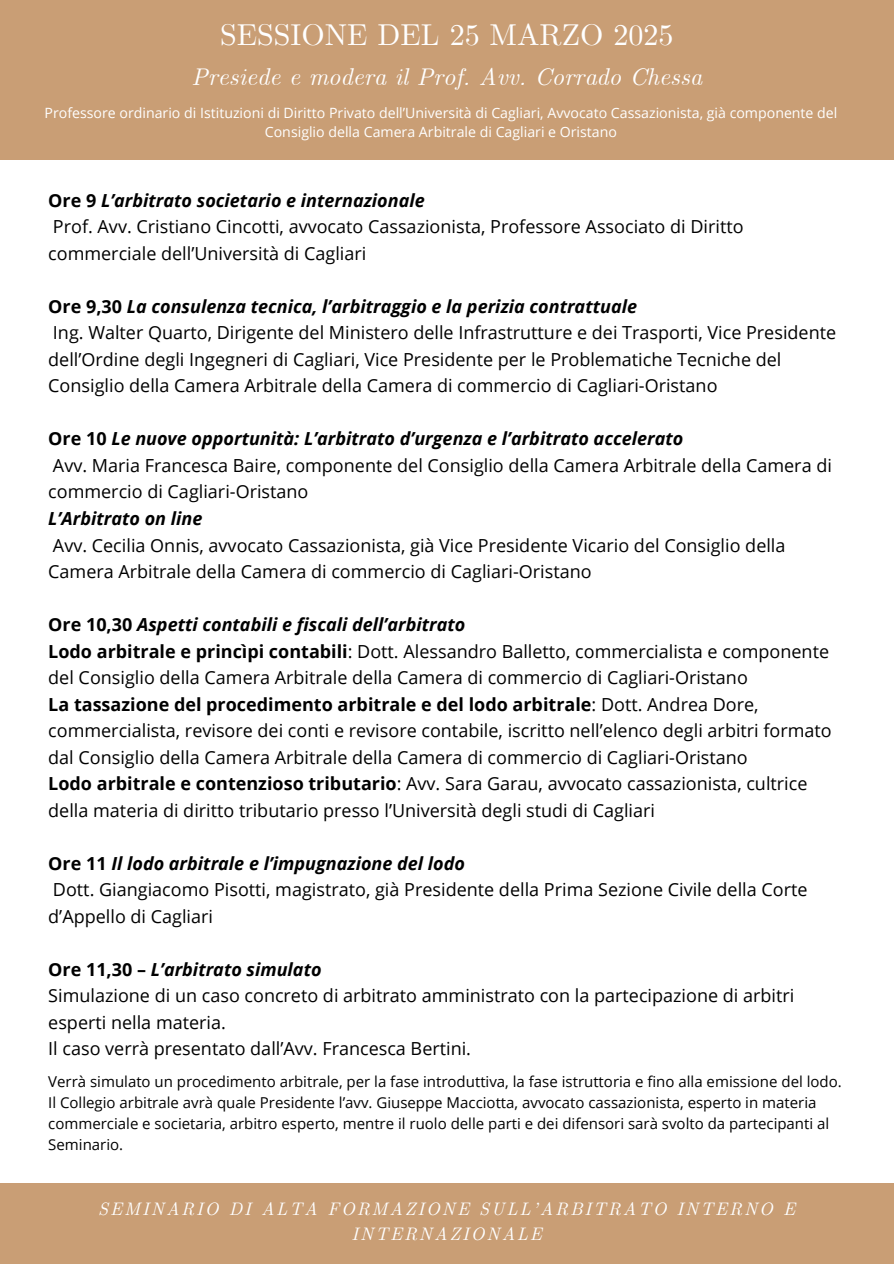
<style>
.page{position:relative;width:894px;height:1264px;background:#fff}
.page>*{position:absolute;margin:0;border:0;box-sizing:border-box;transform-origin:0 0}
.t1{font:30px "CMU Serif";color:#fff}
.t2{font:italic 24px "CMU Serif";color:#fff}
.t3{font:18px/26.5px "Open Sans";color:#000}
.t4{font:italic 18px/24.8px "CMU Serif";letter-spacing:.1em;color:#fff;text-align:center}
.t5{font:15px/21px "Open Sans";color:#000}
.t6{font:14.1px/19.2px "Open Sans";color:#fff;text-align:center}
.s1{font-weight:700}
.s2{font-weight:700;font-style:italic}
</style>
<div class="page">
<div style="left:0;top:0;width:893px;height:160px;background:#c99e75"></div>
<div style="left:0;top:1182px;width:893px;height:81px;background:#c99e75"></div>
<h1 class="t1" style="left:220px;top:17px;width:454px">SESSIONE DEL 25 MARZO 2025</h1>
<h2 class="t2" style="left:191px;top:63px;width:512px">Presiede e modera il Prof. Avv. Corrado Chessa</h2>
<p class="t6" style="left:44px;top:103px;width:794px">Professore ordinario di Istituzioni di Diritto Privato dell’Università di Cagliari, Avvocato Cassazionista, già componente del<br>Consiglio della Camera Arbitrale di Cagliari e Oristano</p>
<h4 class="t3" style="left:48px;top:186px;width:696px"><span class="s1">Ore 9</span> <span class="s2">L’arbitrato societario e internazionale<br></span>Prof. Avv. Cristiano Cincotti, avvocato Cassazionista, Professore Associato di Diritto commerciale dell’Università di Cagliari</h4>
<h4 class="t3" style="left:48px;top:292px;width:789px"><span class="s1">Ore 9,30</span> <span class="s2">La consulenza tecnica, l’arbitraggio e la perizia contrattuale<br></span>Ing. Walter Quarto, Dirigente del Ministero delle Infrastrutture e dei Trasporti, Vice Presidente dell’Ordine degli Ingegneri di Cagliari, Vice Presidente per le Problematiche Tecniche del Consiglio della Camera Arbitrale della Camera di commercio di Cagliari-Oristano</h4>
<h4 class="t3" style="left:48px;top:425px;width:785px"><span class="s1">Ore 10</span> <span class="s2">Le nuove opportunità: L’arbitrato d’urgenza e l’arbitrato accelerato<br></span>Avv. Maria Francesca Baire, componente del Consiglio della Camera Arbitrale della Camera di commercio di Cagliari-Oristano<br><span class="s2">L’Arbitrato on line<br></span>Avv. Cecilia Onnis, avvocato Cassazionista, già Vice Presidente Vicario del Consiglio della Camera Arbitrale della Camera di commercio di Cagliari-Oristano</h4>
<h4 class="t3" style="left:48px;top:610px;width:784px"><span class="s1">Ore 10,30</span> <span class="s2">Aspetti contabili e fiscali dell’arbitrato<br></span><span class="s1">Lodo arbitrale e princìpi contabili</span>: Dott. Alessandro Balletto, commercialista e componente del Consiglio della Camera Arbitrale della Camera di commercio di Cagliari-Oristano<br><span class="s1">La tassazione del procedimento arbitrale e del lodo arbitrale</span>: Dott. Andrea Dore, commercialista, revisore dei conti e revisore contabile, iscritto nell’elenco degli arbitri formato dal Consiglio della Camera Arbitrale della Camera di commercio di Cagliari-Oristano<br><span class="s1">Lodo arbitrale e contenzioso tributario</span>: Avv. Sara Garau, avvocato cassazionista, cultrice della materia di diritto tributario presso l’Università degli studi di Cagliari</h4>
<h4 class="t3" style="left:48px;top:849px;width:760px"><span class="s1">Ore 11</span> <span class="s2">Il lodo arbitrale e l’impugnazione del lodo<br></span>Dott. Giangiacomo Pisotti, magistrato, già Presidente della Prima Sezione Civile della Corte d’Appello di Cagliari</h4>
<p class="t3" style="left:48px;top:955px;width:747px"><span class="s1">Ore 11,30 –</span> <span class="s2">L’arbitrato simulato<br></span>Simulazione di un caso concreto di arbitrato amministrato con la partecipazione di arbitri esperti nella materia.<br>Il caso verrà presentato dall’Avv. Francesca Bertini.</p>
<h3 class="t5" style="left:48px;top:1070px;width:794px">Verrà simulato un procedimento arbitrale, per la fase introduttiva, la fase istruttoria e fino alla emissione del lodo.<br>Il Collegio arbitrale avrà quale Presidente l’avv. Giuseppe Macciotta, avvocato cassazionista, esperto in materia commerciale e societaria, arbitro esperto, mentre il ruolo delle parti e dei difensori sarà svolto da partecipanti al Seminario.</h3>
<h4 class="t4" style="left:98px;top:1197px;width:698px">SEMINARIO DI ALTA FORMAZIONE SULL’ARBITRATO INTERNO E<br>INTERNAZIONALE</h4>
</div>
